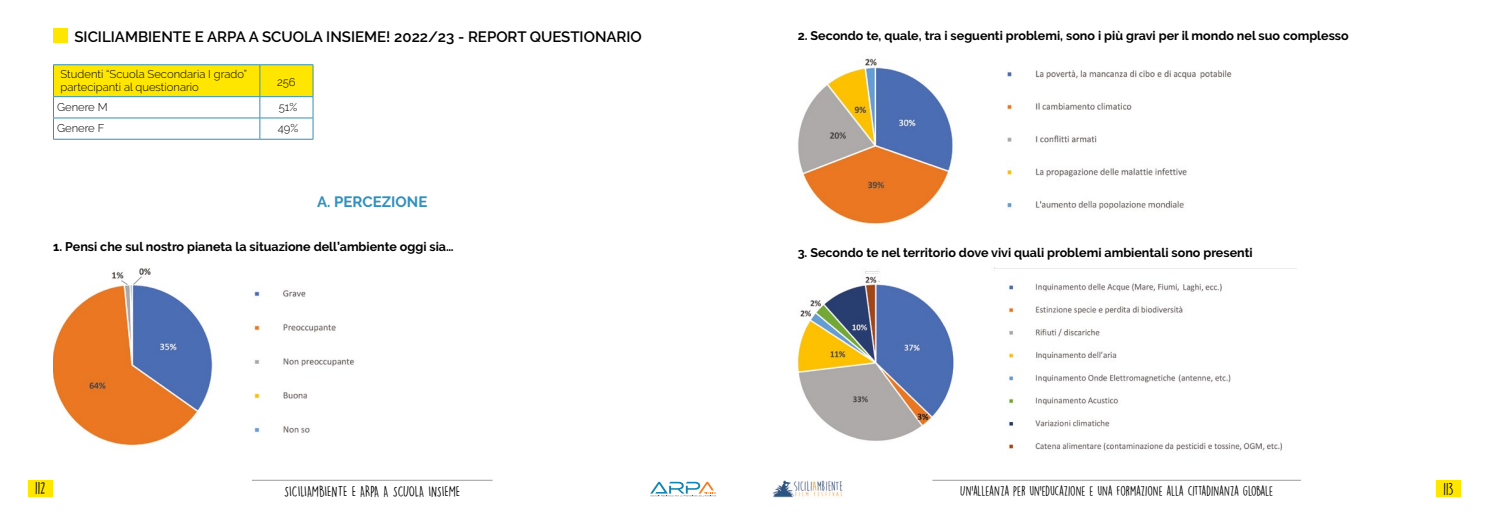
<style>
.page{position:relative;width:1489px;height:525px;background:#fff}
.page>*{position:absolute;margin:0;border:0;box-sizing:border-box;transform-origin:0 0}
.t1{font:600 15px "Raleway";color:#000}
.t2{font:700 15px "Raleway";color:#3291bc}
.t3{font:15px "DK Lemon Yellow Sun";color:#000}
.t4{font:13.75px "DK Lemon Yellow Sun";color:#000}
.t5{font:700 12.5px "Raleway";color:#000}
.t6{font:12.5px "DK Lemon Yellow Sun";letter-spacing:-.01em;color:#000}
.t7{font:300 11.25px/12.5px "Raleway";color:#000}
</style>
<div class="page">
<div style="left:28px;top:480px;width:24px;height:16px;background:#ffe600"></div>
<div style="left:1436px;top:480px;width:24px;height:16px;background:#ffe600"></div>
<img style="left:772px;top:480px;width:71px;height:18px">
<svg style="left:650px;top:481px;width:66px;height:15px"></svg>
<hr style="left:932px;top:480px;width:368px;height:1px;background:#9d9d9c">
<hr style="left:252px;top:480px;width:240px;height:1px;background:#9d9d9c">
<img style="left:53px;top:268px;width:301px;height:178px">
<img style="left:798px;top:58px;width:434px;height:166px">
<img style="left:797px;top:267px;width:499px;height:184px">
<hr style="left:53px;top:64px;width:207px;height:1px;background:#3291bc">
<hr style="left:260px;top:64px;width:53px;height:1px;background:#3291bc">
<svg style="left:53px;top:65px;width:261px;height:74px"></svg>
<hr style="left:53px;top:139px;width:207px;height:1px;background:#3291bc">
<hr style="left:260px;top:139px;width:53px;height:1px;background:#3291bc">
<div style="left:53px;top:28px;width:14px;height:15px;background:#ffe600"></div>
<svg style="left:120px;top:275px;width:22px;height:10px"></svg>
<p class="t1" style="left:74px;top:29px;width:569px">SICILIAMBIENTE E ARPA A SCUOLA INSIEME! 2022/23 - REPORT QUESTIONARIO</p>
<p class="t7" style="left:61px;top:68px;width:188px">Studenti “Scuola Secondaria I grado” partecipanti al questionario</p>
<p class="t7" style="left:277px;top:76px;width:20px">256</p>
<p class="t7" style="left:57px;top:101px;width:52px">Genere M</p>
<p class="t7" style="left:279px;top:101px;width:20px">51%</p>
<p class="t7" style="left:57px;top:122px;width:49px">Genere F</p>
<p class="t7" style="left:278px;top:122px;width:22px">49%</p>
<p class="t2" style="left:317px;top:193px;width:112px">A. PERCEZIONE</p>
<p class="t5" style="left:53px;top:239px;width:402px">1. Pensi che sul nostro pianeta la situazione dell’ambiente oggi sia…</p>
<p class="t5" style="left:797px;top:29px;width:552px">2. Secondo te, quale, tra i seguenti problemi, sono i più gravi per il mondo nel suo complesso</p>
<p class="t5" style="left:797px;top:246px;width:456px">3. Secondo te nel territorio dove vivi quali problemi ambientali sono presenti</p>
<p class="t3" style="left:35px;top:478px;width:12px">112</p>
<p class="t4" style="left:284px;top:483px;width:178px">SICILIAMBIENTE E ARPA A SCUOLA INSIEME</p>
<p class="t6" style="left:960px;top:483px;width:314px">UN’ALLEANZA PER UN’EDUCAZIONE E UNA FORMAZIONE ALLA CITTADINANZA GLOBALE</p>
<p class="t3" style="left:1443px;top:479px;width:12px">113</p>
</div>
